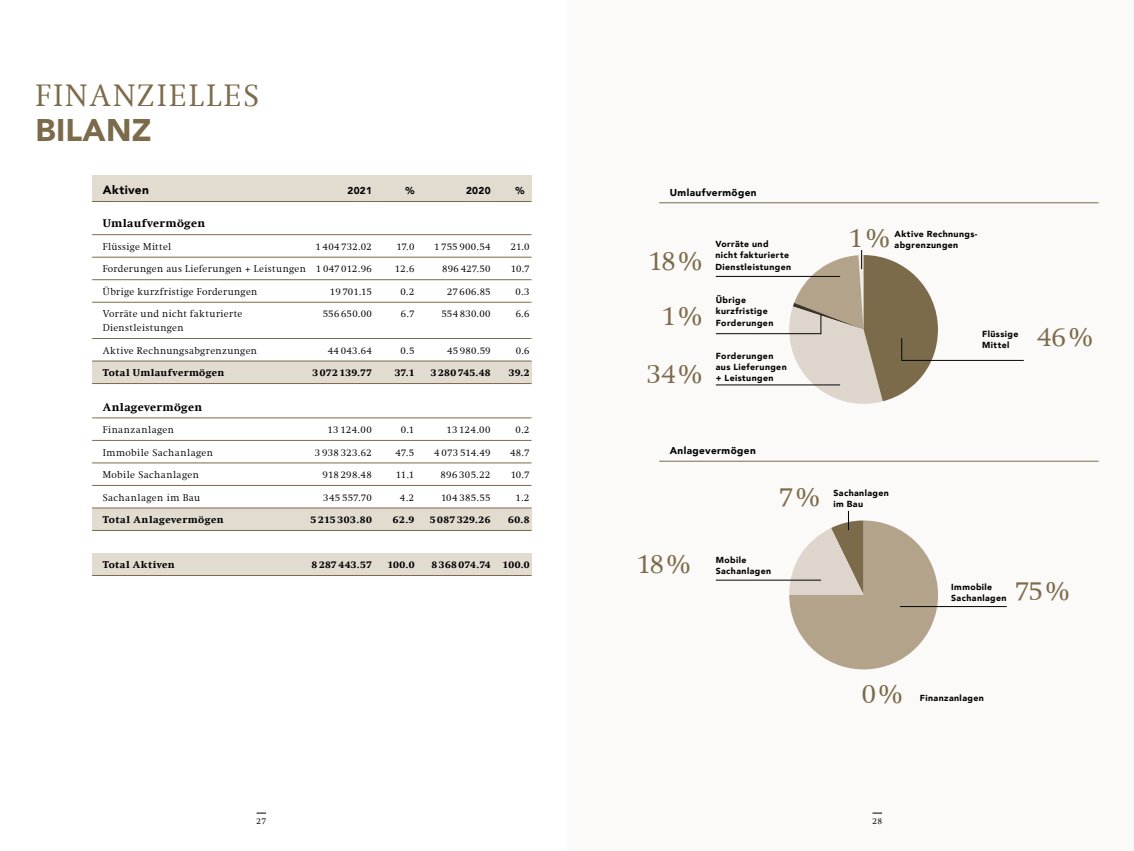
<style>
.page{position:relative;width:1134px;height:851px;background:#fff}
.page>*{position:absolute;margin:0;border:0;box-sizing:border-box;transform-origin:0 0}
.t1{font:300 31.25px "Swift Com";letter-spacing:.07em;color:#7b6b4a}
.t2{font:900 31.25px "Avenir";letter-spacing:.01em;color:#7b6b4a}
.t3{font:300 27.5px "Swift Com";letter-spacing:-.04em;color:#7b6b4a}
.t4{font:900 11.88px "Avenir";letter-spacing:.035em;color:#000}
.t5{font:800 11.25px "Swift Com";letter-spacing:.03em;color:#000}
.t6{font:300 10px "Swift Com";letter-spacing:.035em;color:#000}
.t7{font:800 10px "Swift Com";letter-spacing:.035em;color:#000}
.t8{font:900 10px "Avenir";letter-spacing:.04em;color:#000}
.t9{font:900 8.75px/11.2px "Avenir";letter-spacing:.045em;color:#000}
.t10{font:300 8.75px "Swift Com";color:#000}
</style>
<div class="page">
<div style="left:567px;top:0;width:567px;height:850px;background:#fbfaf9"></div>
<hr style="left:659px;top:202px;width:439px;height:1px;background:#7b6b4a">
<hr style="left:659px;top:461px;width:439px;height:1px;background:#7b6b4a">
<svg style="left:715px;top:250px;width:309px;height:154px"></svg>
<hr style="left:716px;top:580px;width:105px;height:1px;background:#040505">
<hr style="left:900px;top:606px;width:107px;height:1px;background:#040505">
<svg style="left:789px;top:511px;width:149px;height:158px"></svg>
<div style="left:92px;top:175px;width:439px;height:26px;background:#e2dbd0"></div>
<div style="left:92px;top:360px;width:439px;height:23px;background:#e2dbd0"></div>
<div style="left:92px;top:508px;width:439px;height:23px;background:#e2dbd0"></div>
<div style="left:92px;top:552px;width:439px;height:23px;background:#e2dbd0"></div>
<hr style="left:92px;top:201px;width:439px;height:1px;background:#7b6b4a">
<hr style="left:92px;top:234px;width:439px;height:1px;background:#7b6b4a">
<hr style="left:92px;top:257px;width:439px;height:1px;background:#7b6b4a">
<hr style="left:92px;top:279px;width:439px;height:1px;background:#7b6b4a">
<hr style="left:92px;top:302px;width:439px;height:1px;background:#7b6b4a">
<hr style="left:92px;top:338px;width:439px;height:1px;background:#7b6b4a">
<hr style="left:92px;top:361px;width:439px;height:1px;background:#7b6b4a">
<hr style="left:92px;top:383px;width:439px;height:1px;background:#7b6b4a">
<hr style="left:92px;top:417px;width:439px;height:1px;background:#7b6b4a">
<hr style="left:92px;top:440px;width:439px;height:1px;background:#7b6b4a">
<hr style="left:92px;top:462px;width:439px;height:1px;background:#7b6b4a">
<hr style="left:92px;top:485px;width:439px;height:1px;background:#7b6b4a">
<hr style="left:92px;top:507px;width:439px;height:1px;background:#7b6b4a">
<hr style="left:92px;top:530px;width:439px;height:1px;background:#7b6b4a">
<hr style="left:92px;top:575px;width:439px;height:1px;background:#7b6b4a">
<h1 class="t1" style="left:35px;top:77px;width:225px">FINANZIELLES</h1>
<h1 class="t2" style="left:35px;top:103px;width:118px">BILANZ</h1>
<p class="t4" style="left:103px;top:180px;width:48px">Aktiven</p>
<p class="t8" style="left:347px;top:182px;width:26px">2021</p>
<p class="t8" style="left:405px;top:182px;width:11px">%</p>
<p class="t8" style="left:466px;top:182px;width:26px">2020</p>
<p class="t8" style="left:515px;top:182px;width:11px">%</p>
<p class="t5" style="left:103px;top:217px;width:104px">Umlaufvermögen</p>
<p class="t6" style="left:103px;top:241px;width:70px">Flüssige Mittel</p>
<p class="t6" style="left:316px;top:241px;width:58px">1 404 732.02</p>
<p class="t6" style="left:396px;top:241px;width:20px">17.0</p>
<p class="t6" style="left:434px;top:241px;width:58px">1 755 900.54</p>
<p class="t6" style="left:511px;top:241px;width:20px">21.0</p>
<p class="t6" style="left:103px;top:263px;width:271px">Forderungen aus Lieferungen + Leistungen 1 047 012.96</p>
<p class="t6" style="left:395px;top:263px;width:21px">12.6</p>
<p class="t6" style="left:442px;top:263px;width:50px">896 427.50</p>
<p class="t6" style="left:511px;top:263px;width:20px">10.7</p>
<p class="t6" style="left:103px;top:286px;width:156px">Übrige kurzfristige Forderungen</p>
<p class="t6" style="left:330px;top:286px;width:44px">19 701.15</p>
<p class="t6" style="left:400px;top:286px;width:16px">0.2</p>
<p class="t6" style="left:447px;top:286px;width:45px">27 606.85</p>
<p class="t6" style="left:516px;top:286px;width:16px">0.3</p>
<p class="t6" style="left:103px;top:308px;width:141px">Vorräte und nicht fakturierte</p>
<p class="t6" style="left:323px;top:308px;width:51px">556 650.00</p>
<p class="t6" style="left:401px;top:308px;width:15px">6.7</p>
<p class="t6" style="left:441px;top:308px;width:51px">554 830.00</p>
<p class="t6" style="left:516px;top:308px;width:15px">6.6</p>
<p class="t6" style="left:103px;top:322px;width:82px">Dienstleistungen</p>
<p class="t6" style="left:103px;top:344px;width:156px">Aktive Rechnungsabgrenzungen</p>
<p class="t6" style="left:328px;top:344px;width:46px">44 043.64</p>
<p class="t6" style="left:400px;top:344px;width:15px">0.5</p>
<p class="t6" style="left:447px;top:344px;width:45px">45 980.59</p>
<p class="t6" style="left:516px;top:344px;width:15px">0.6</p>
<p class="t7" style="left:103px;top:366px;width:123px">Total Umlaufvermögen</p>
<p class="t7" style="left:312px;top:366px;width:61px">3 072 139.77</p>
<p class="t7" style="left:395px;top:366px;width:21px">37.1</p>
<p class="t7" style="left:431px;top:366px;width:61px">3 280 745.48</p>
<p class="t7" style="left:509px;top:366px;width:22px">39.2</p>
<p class="t5" style="left:103px;top:400px;width:101px">Anlagevermögen</p>
<p class="t6" style="left:103px;top:424px;width:73px">Finanzanlagen</p>
<p class="t6" style="left:328px;top:424px;width:46px">13 124.00</p>
<p class="t6" style="left:401px;top:424px;width:15px">0.1</p>
<p class="t6" style="left:446px;top:424px;width:46px">13 124.00</p>
<p class="t6" style="left:515px;top:424px;width:16px">0.2</p>
<p class="t6" style="left:103px;top:446px;width:112px">Immobile Sachanlagen</p>
<p class="t6" style="left:315px;top:446px;width:58px">3 938 323.62</p>
<p class="t6" style="left:395px;top:446px;width:20px">47.5</p>
<p class="t6" style="left:434px;top:446px;width:58px">4 073 514.49</p>
<p class="t6" style="left:510px;top:446px;width:21px">48.7</p>
<p class="t6" style="left:103px;top:469px;width:98px">Mobile Sachanlagen</p>
<p class="t6" style="left:322px;top:469px;width:51px">918 298.48</p>
<p class="t6" style="left:396px;top:469px;width:20px">11.1</p>
<p class="t6" style="left:440px;top:469px;width:52px">896 305.22</p>
<p class="t6" style="left:511px;top:469px;width:20px">10.7</p>
<p class="t6" style="left:103px;top:491px;width:99px">Sachanlagen im Bau</p>
<p class="t6" style="left:323px;top:491px;width:50px">345 557.70</p>
<p class="t6" style="left:400px;top:491px;width:16px">4.2</p>
<p class="t6" style="left:441px;top:491px;width:51px">104 385.55</p>
<p class="t6" style="left:516px;top:491px;width:16px">1.2</p>
<p class="t7" style="left:103px;top:513px;width:122px">Total Anlagevermögen</p>
<p class="t7" style="left:310px;top:513px;width:63px">5 215 303.80</p>
<p class="t7" style="left:393px;top:513px;width:23px">62.9</p>
<p class="t7" style="left:430px;top:513px;width:62px">5 087 329.26</p>
<p class="t7" style="left:508px;top:513px;width:23px">60.8</p>
<p class="t7" style="left:103px;top:558px;width:74px">Total Aktiven</p>
<p class="t7" style="left:312px;top:558px;width:62px">8 287 443.57</p>
<p class="t7" style="left:387px;top:558px;width:29px">100.0</p>
<p class="t7" style="left:431px;top:558px;width:100px">8 368 074.74 100.0</p>
<p class="t10" style="left:256px;top:816px;width:11px">27</p>
<p class="t8" style="left:670px;top:183px;width:88px">Umlaufvermögen</p>
<h2 class="t3" style="left:648px;top:244px;width:55px">18%</h2>
<p class="t9" style="left:715px;top:238px;width:77px">Vorräte und nicht fakturierte<br>Dienstleistungen</p>
<h2 class="t3" style="left:662px;top:300px;width:42px">1%</h2>
<h2 class="t3" style="left:647px;top:358px;width:57px">34%</h2>
<p class="t9" style="left:716px;top:294px;width:53px">Übrige kurzfristige</p>
<p class="t9" style="left:716px;top:316px;width:59px">Forderungen</p>
<p class="t9" style="left:716px;top:350px;width:72px">Forderungen aus Lieferungen + Leistungen</p>
<h2 class="t3" style="left:849px;top:222px;width:42px">1%</h2>
<p class="t9" style="left:894px;top:228px;width:84px">Aktive Rechnungs&shy;abgrenzungen</p>
<p class="t9" style="left:982px;top:328px;width:38px">Flüssige<br>Mittel</p>
<h2 class="t3" style="left:1037px;top:321px;width:57px">46%</h2>
<p class="t8" style="left:670px;top:442px;width:87px">Anlagevermögen</p>
<h2 class="t3" style="left:778px;top:480px;width:42px">7%</h2>
<p class="t9" style="left:833px;top:486px;width:57px">Sachanlagen im Bau</p>
<h2 class="t3" style="left:637px;top:548px;width:55px">18%</h2>
<p class="t9" style="left:716px;top:553px;width:57px">Mobile<br>Sachanlagen</p>
<p class="t9" style="left:951px;top:580px;width:57px">Immobile<br>Sachanlagen</p>
<h2 class="t3" style="left:1014px;top:575px;width:56px">75%</h2>
<h2 class="t3" style="left:861px;top:678px;width:42px">0%</h2>
<p class="t9" style="left:920px;top:691px;width:65px">Finanzanlagen</p>
<p class="t10" style="left:872px;top:816px;width:11px">28</p>
</div>
